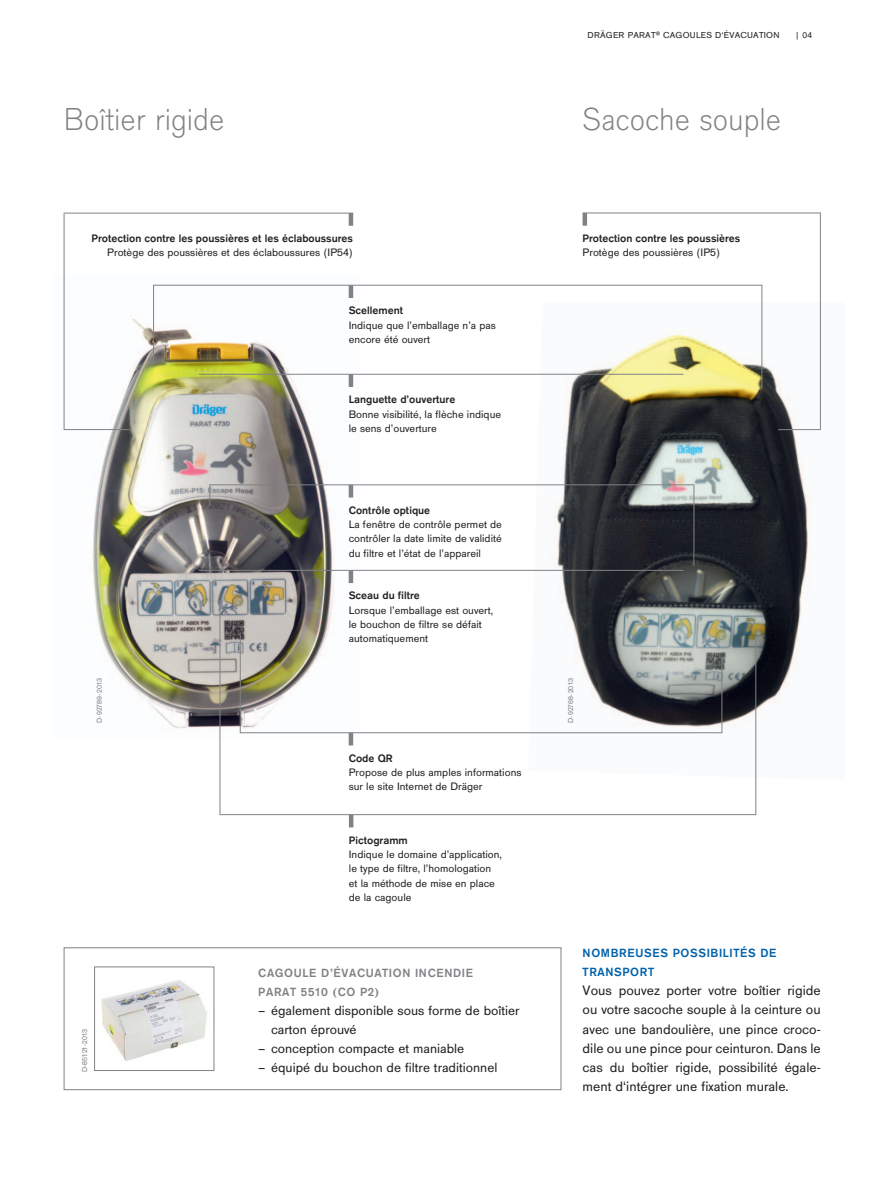
<style>
.page{position:relative;width:893px;height:1191px;background:#fff}
.page>*{position:absolute;margin:0;border:0;box-sizing:border-box;transform-origin:0 0}
.Untertitel_60_Schwar{font:300 33px "Draeger San";color:#808285}
.Fließtext_9_5pt{font:14.25px/19.2px "Draeger San";color:#231f20;text-align:justify}
.Liste{font:13.8px/19.2px "Draeger San";color:#231f20}
.Subheading_1{font:700 12.3px/19.2px "Draeger San";letter-spacing:.05em;color:#808285}
.Fließtext_Zwischenue{font:700 12.3px/19.2px "Draeger San";letter-spacing:.05em;color:#0161aa}
.t1{font:11.25px/14.2px "Draeger San";color:#231f20}
.t2{font:700 11.25px "Draeger San";color:#231f20}
.t3{font:9px "Draeger San";letter-spacing:.025em;color:#231f20}
.Bildnummer_-_5_5{font:7.5px "Draeger San";letter-spacing:.025em;color:#808285}
.s1{font-family:"Draeger San Tab"}
</style>
<div class="page">
<img style="left:63px;top:274px;width:298px;height:464px">
<img style="left:529px;top:302px;width:292px;height:478px">
<div style="left:64px;top:947px;width:497px;height:143px;border:1px solid #808285"></div>
<img style="left:101px;top:980px;width:106px;height:81px">
<div style="left:94px;top:966px;width:120px;height:104px;border:1px solid #808285"></div>
<hr style="left:64px;top:213px;width:289px;height:1px;background:#808285">
<hr style="left:64px;top:213px;width:1px;height:216px;background:#808285">
<hr style="left:349px;top:570px;width:4px;height:13px;background:#808285">
<hr style="left:199px;top:570px;width:485px;height:1px;background:#808285">
<hr style="left:349px;top:732px;width:4px;height:13px;background:#808285">
<hr style="left:240px;top:732px;width:482px;height:1px;background:#808285">
<hr style="left:240px;top:632px;width:1px;height:101px;background:#808285">
<hr style="left:722px;top:659px;width:1px;height:74px;background:#808285">
<hr style="left:349px;top:485px;width:4px;height:12px;background:#808285">
<hr style="left:209px;top:484px;width:485px;height:1px;background:#808285">
<svg style="left:210px;top:485px;width:1px;height:20px"></svg>
<hr style="left:694px;top:485px;width:1px;height:80px;background:#808285">
<hr style="left:349px;top:374px;width:4px;height:13px;background:#808285">
<hr style="left:349px;top:285px;width:4px;height:13px;background:#808285">
<hr style="left:349px;top:213px;width:4px;height:13px;background:#808285">
<hr style="left:199px;top:374px;width:485px;height:1px;background:#808285">
<hr style="left:153px;top:285px;width:609px;height:1px;background:#808285">
<hr style="left:153px;top:285px;width:1px;height:80px;background:#808285">
<hr style="left:762px;top:285px;width:1px;height:103px;background:#808285">
<hr style="left:349px;top:814px;width:4px;height:13px;background:#808285">
<hr style="left:220px;top:814px;width:536px;height:1px;background:#808285">
<hr style="left:220px;top:600px;width:1px;height:215px;background:#808285">
<hr style="left:755px;top:630px;width:1px;height:185px;background:#808285">
<hr style="left:64px;top:429px;width:65px;height:1px;background:#808285">
<hr style="left:583px;top:213px;width:238px;height:1px;background:#808285">
<hr style="left:820px;top:213px;width:1px;height:216px;background:#808285">
<hr style="left:583px;top:213px;width:4px;height:13px;background:#808285">
<hr style="left:778px;top:429px;width:43px;height:1px;background:#808285">
<p class="t3" style="left:588px;top:30px;width:193px">DRÄGER PARAT<sup>®</sup> CAGOULES D‘ÉVACUATION</p>
<p class="t3" style="left:795px;top:30px;width:19px"><span class="s1">|</span> 04</p>
<p class="Untertitel_60_Schwar" style="left:64px;top:101px;width:162px">Boîtier rigide</p>
<p class="Untertitel_60_Schwar" style="left:583px;top:101px;width:200px">Sacoche souple</p>
<p class="t2" style="left:91px;top:232px;width:263px">Protection contre les poussières et les éclaboussures</p>
<p class="t1" style="left:107px;top:245px;width:247px">Protège des poussières et des éclaboussures (IP54)</p>
<p class="t2" style="left:349px;top:304px;width:56px">Scellement</p>
<p class="t1" style="left:349px;top:318px;width:149px">Indique que l’emballage n’a pas encore été ouvert</p>
<p class="t2" style="left:349px;top:393px;width:108px">Languette d’ouverture</p>
<p class="t1" style="left:349px;top:407px;width:154px">Bonne visibilité, la flèche indique le sens d’ouverture</p>
<p class="t2" style="left:583px;top:232px;width:159px">Protection contre les poussières</p>
<p class="t1" style="left:583px;top:245px;width:139px">Protège des poussières (IP5)</p>
<p class="t2" style="left:349px;top:504px;width:83px">Contrôle optique</p>
<p class="t1" style="left:349px;top:517px;width:155px;text-align:justify">La fenêtre de contrôle permet de contrôler la date limite de validité du filtre et l’état de l’appareil</p>
<p class="t2" style="left:349px;top:589px;width:73px">Sceau du filtre</p>
<p class="t1" style="left:349px;top:603px;width:146px">Lorsque l’emballage est ouvert, le bouchon de filtre se défait automatiquement</p>
<p class="Bildnummer_-_5_5" style="left:95px;top:723px;width:46px;rotate:-90deg">D-92789-2013</p>
<p class="Bildnummer_-_5_5" style="left:566px;top:723px;width:46px;rotate:-90deg">D-92768-2013</p>
<p class="t2" style="left:349px;top:752px;width:45px">Code QR</p>
<p class="t1" style="left:349px;top:765px;width:174px">Propose de plus amples informations sur le site Internet de Dräger</p>
<p class="Bildnummer_-_5_5" style="left:80px;top:1072px;width:45px;rotate:-90deg">D-85121-2013</p>
<p class="t2" style="left:349px;top:834px;width:60px">Pictogramm</p>
<p class="t1" style="left:349px;top:847px;width:154px">Indique le domaine d’application, le type de filtre, l’homologation et la méthode de mise en place de la cagoule</p>
<p class="Subheading_1" style="left:258px;top:963px;width:216px">CAGOULE D’ÉVACUATION INCENDIE<br>PARAT 5510 (CO P2)</p>
<p class="Liste" style="left:271px;top:1001px;width:250px;text-indent:-13px">– également disponible sous forme de boîtier carton éprouvé</p>
<p class="Liste" style="left:258px;top:1039px;width:207px">– conception compacte et maniable</p>
<p class="Liste" style="left:258px;top:1058px;width:241px">– équipé du bouchon de filtre traditionnel</p>
<p class="Fließtext_Zwischenue" style="left:583px;top:943px;width:196px">NOMBREUSES POSSIBILITÉS DE<br>TRANSPORT</p>
<p class="Fließtext_9_5pt" style="left:583px;top:981px;width:240px">Vous pouvez porter votre boîtier rigide ou votre sacoche souple à la ceinture ou avec une bandoulière, une pince croco&shy;dile ou une pince pour ceinturon. Dans le cas du boîtier rigide, possibilité égale&shy;ment d‘intégrer une fixation murale.</p>
</div>
